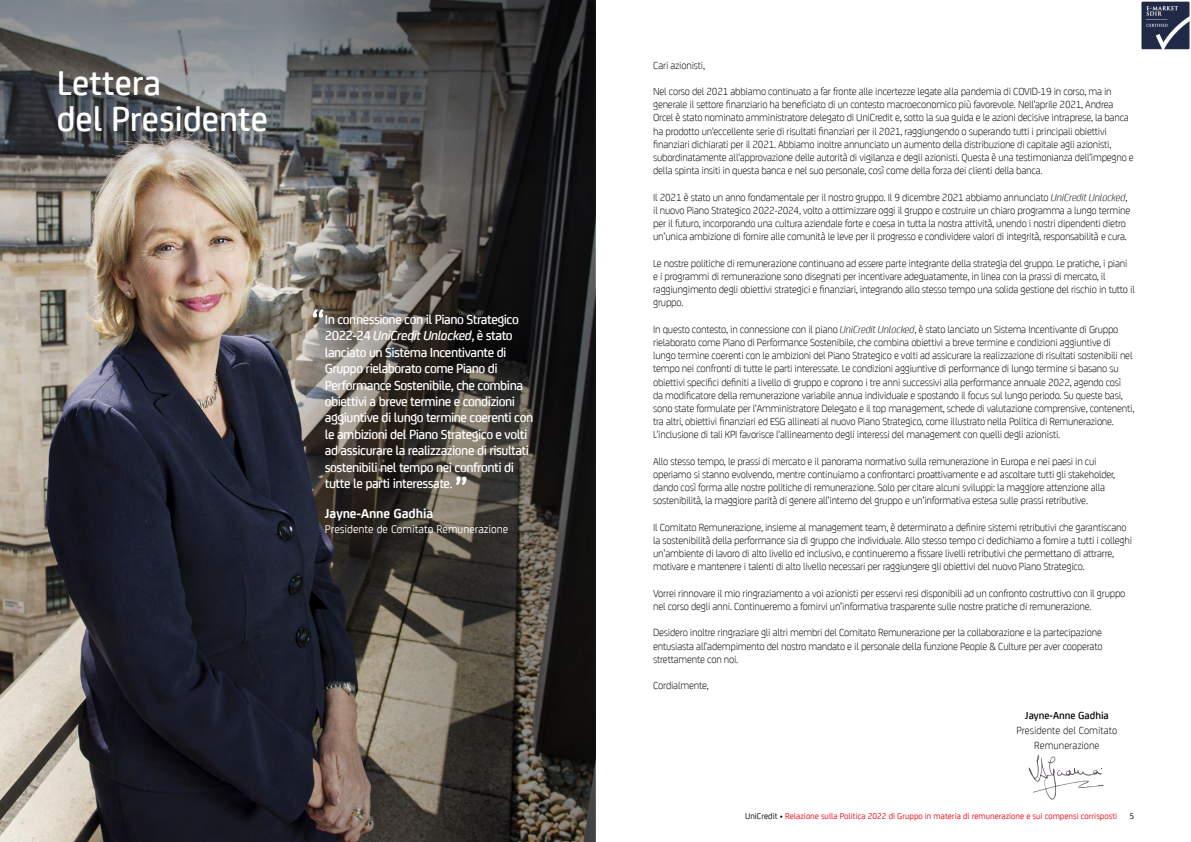
<style>
.page{position:relative;width:1191px;height:842px;background:#fff}
.page>*{position:absolute;margin:0;border:0;box-sizing:border-box;transform-origin:0 0}
.t1{font:500 37px/36px "Uni Credit";color:#fff}
.t2{font:500 14px/16.4px "Uni Credit";letter-spacing:-.035em;color:#fff}
.t3{font:700 14px "Uni Credit";letter-spacing:-.005em;color:#fff}
.t4{font:12px "Uni Credit";letter-spacing:-.005em;color:#fff}
.t5{font:300 11px/13.2px "Uni Credit";letter-spacing:-.02em;color:#000}
.t6{font:300 11px/15px "Uni Credit";color:#000;text-align:center}
.t7{font:500 11px "Uni Credit";color:#000}
.t8{font:9px "Uni Credit";color:#e30613}
.t9{font:9px "Uni Credit";color:#000}
.s1{font-style:italic}
.s2{color:#000}
</style>
<div class="page">
<img style="left:0;top:184px;width:283px;height:658px">
<svg style="left:0;top:0;width:283px;height:184px;background:#717373"></svg>
<svg style="left:283px;top:0;width:312px;height:842px;background:#46433f"></svg>
<svg style="left:313px;top:309px;width:10px;height:8px"></svg>
<svg style="left:456px;top:477px;width:10px;height:8px"></svg>
<img style="left:1028px;top:755px;width:76px;height:45px">
<img style="left:1141px;top:1px;width:49px;height:49px">
<h1 class="t1" style="left:57px;top:63px;width:213px">Lettera<br>del Presidente</h1>
<p class="t2" style="left:325px;top:310px;width:210px">In connessione con il Piano Strategico 2022-24 <span class="s1">UniCredit Unlocked</span>, è stato lanciato un Sistema Incentivante di Gruppo rielaborato come Piano di Performance Sostenibile, che combina obiettivi a breve termine e condizioni aggiuntive di lungo termine coerenti con le ambizioni del Piano Strategico e volti ad assicurare la realizzazione di risultati sostenibili nel tempo nei confronti di tutte le parti interessate.</p>
<p class="t3" style="left:325px;top:503px;width:110px">Jayne-Anne Gadhia</p>
<p class="t4" style="left:325px;top:520px;width:185px">Presidente de Comitato Remunerazione</p>
<p class="t5" style="left:653px;top:58px;width:53px">Cari azionisti,</p>
<p class="t5" style="left:653px;top:84px;width:482px">Nel corso del 2021 abbiamo continuato a far fronte alle incertezze legate alla pandemia di COVID-19 in corso, ma in generale il settore finanziario ha beneficiato di un contesto macroeconomico più favorevole. Nell'aprile 2021, Andrea Orcel è stato nominato amministratore delegato di UniCredit e, sotto la sua guida e le azioni decisive intraprese, la banca ha prodotto un'eccellente serie di risultati finanziari per il 2021, raggiungendo o superando tutti i principali obiettivi finanziari dichiarati per il 2021. Abbiamo inoltre annunciato un aumento della distribuzione di capitale agli azionisti, subordinatamente all'approvazione delle autorità di vigilanza e degli azionisti. Questa è una testimonianza dell'impegno e della spinta insiti in questa banca e nel suo personale, così come della forza dei clienti della banca.</p>
<p class="t5" style="left:653px;top:190px;width:479px">Il 2021 è stato un anno fondamentale per il nostro gruppo. Il 9 dicembre 2021 abbiamo annunciato <span class="s1">UniCredit Unlocked</span>, il nuovo Piano Strategico 2022-2024, volto a ottimizzare oggi il gruppo e costruire un chiaro programma a lungo termine per il futuro, incorporando una cultura aziendale forte e coesa in tutta la nostra attività, unendo i nostri dipendenti dietro un’unica ambizione di fornire alle comunità le leve per il progresso e condividere valori di integrità, responsabilità e cura.</p>
<p class="t5" style="left:653px;top:256px;width:483px">Le nostre politiche di remunerazione continuano ad essere parte integrante della strategia del gruppo. Le pratiche, i piani e i programmi di remunerazione sono disegnati per incentivare adeguatamente, in linea con la prassi di mercato, il raggiungimento degli obiettivi strategici e finanziari, integrando allo stesso tempo una solida gestione del rischio in tutto il gruppo.</p>
<p class="t5" style="left:653px;top:322px;width:482px">In questo contesto, in connessione con il piano <span class="s1">UniCredit Unlocked</span>, è stato lanciato un Sistema Incentivante di Gruppo rielaborato come Piano di Performance Sostenibile, che combina obiettivi a breve termine e condizioni aggiuntive di lungo termine coerenti con le ambizioni del Piano Strategico e volti ad assicurare la realizzazione di risultati sostenibili nel tempo nei confronti di tutte le parti interessate. Le condizioni aggiuntive di performance di lungo termine si basano su obiettivi specifici definiti a livello di gruppo e coprono i tre anni successivi alla performance annuale 2022, agendo così<br>da modificatore della remunerazione variabile annua individuale e spostando il focus sul lungo periodo. Su queste basi, sono state formulate per l'Amministratore Delegato e il top management, schede di valutazione comprensive, contenenti, tra altri, obiettivi finanziari ed ESG allineati al nuovo Piano Strategico, come illustrato nella Politica di Remunerazione.<br>L'inclusione di tali KPI favorisce l'allineamento degli interessi del management con quelli degli azionisti.</p>
<p class="t5" style="left:653px;top:454px;width:463px">Allo stesso tempo, le prassi di mercato e il panorama normativo sulla remunerazione in Europa e nei paesi in cui operiamo si stanno evolvendo, mentre continuiamo a confrontarci proattivamente e ad ascoltare tutti gli stakeholder, dando così forma alle nostre politiche di remunerazione. Solo per citare alcuni sviluppi: la maggiore attenzione alla sostenibilità, la maggiore parità di genere all’interno del gruppo e un’informativa estesa sulle prassi retributive.</p>
<p class="t5" style="left:653px;top:520px;width:480px">Il Comitato Remunerazione, insieme al management team, è determinato a definire sistemi retributivi che garantiscano la sostenibilità della performance sia di gruppo che individuale. Allo stesso tempo ci dedichiamo a fornire a tutti i colleghi un’ambiente di lavoro di alto livello ed inclusivo, e continueremo a fissare livelli retributivi che permettano di attrarre, motivare e mantenere i talenti di alto livello necessari per raggiungere gli obiettivi del nuovo Piano Strategico.</p>
<p class="t5" style="left:653px;top:586px;width:474px">Vorrei rinnovare il mio ringraziamento a voi azionisti per esservi resi disponibili ad un confronto costruttivo con il gruppo nel corso degli anni. Continueremo a fornirvi un’informativa trasparente sulle nostre pratiche di remunerazione.</p>
<p class="t5" style="left:653px;top:625px;width:451px;text-align:justify">Desidero inoltre ringraziare gli altri membri del Comitato Remunerazione per la collaborazione e la partecipazione entusiasta all’adempimento del nostro mandato e il personale della funzione People &amp; Culture per aver cooperato strettamente con noi.</p>
<p class="t5" style="left:653px;top:678px;width:57px">Cordialmente,</p>
<p class="t7" style="left:1025px;top:708px;width:85px">Jayne-Anne Gadhia</p>
<p class="t6" style="left:1016px;top:722px;width:102px">Presidente del Comitato<br>Remunerazione</p>
<p class="t8" style="left:745px;top:810px;width:374px"><span class="s2">UniCredit •</span> Relazione sulla Politica 2022 di Gruppo in materia di remunerazione e sui compensi corrisposti</p>
<p class="t9" style="left:1129px;top:810px;width:6px">5</p>
</div>
